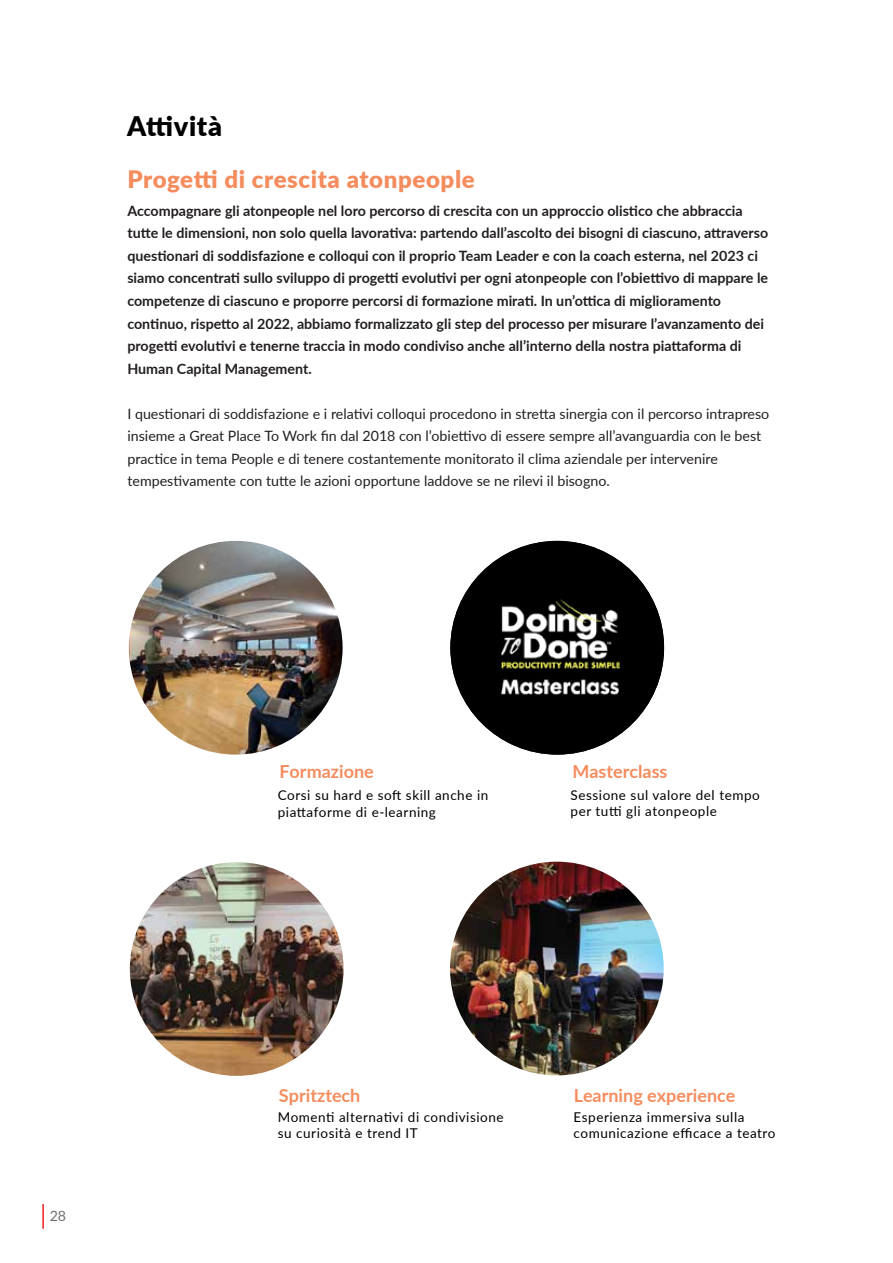
<style>
.page{position:relative;width:893px;height:1263px;background:#fff}
.page>*{position:absolute;margin:0;border:0;box-sizing:border-box;transform-origin:0 0}
.t1{font:900 27px "Lato";letter-spacing:.025em;color:#000}
.t2{font:900 24px "Lato";letter-spacing:.025em;color:#f58c5e}
.t3{font:700 18px "Lato";color:#f58c5e}
.t4{font:700 14.25px/22.5px "Lato";color:#231f20}
.t5{font:14.25px/22.5px "Lato";color:#231f20}
.t6{font:14.25px "Lato";color:#6d6e70}
.t7{font:13.5px/16.5px "Lato";letter-spacing:.04em;color:#000}
</style>
<div class="page">
<img style="left:450px;top:862px;width:214px;height:213px;border-radius:107px">
<img style="left:130px;top:862px;width:214px;height:214px;border-radius:107px">
<img style="left:129px;top:541px;width:214px;height:214px;border-radius:107px">
<img style="left:450px;top:541px;width:214px;height:214px;border-radius:107px">
<hr style="left:42px;top:1204px;width:2px;height:25px;background:#ec1c24">
<h1 class="t1" style="left:127px;top:106px;width:96px">Attività</h1>
<h2 class="t2" style="left:127px;top:161px;width:349px">Progetti di crescita atonpeople</h2>
<p class="t4" style="left:127px;top:199px;width:642px">Accompagnare gli atonpeople nel loro percorso di crescita con un approccio olistico che abbraccia tutte le dimensioni, non solo quella lavorativa: partendo dall’ascolto dei bisogni di ciascuno, attraverso questionari di soddisfazione e colloqui con il proprio Team Leader e con la coach esterna, nel 2023 ci siamo concentrati sullo sviluppo di progetti evolutivi per ogni atonpeople con l’obiettivo di mappare le competenze di ciascuno e proporre percorsi di formazione mirati. In un’ottica di miglioramento continuo, rispetto al 2022, abbiamo formalizzato gli step del processo per misurare l’avanzamento dei progetti evolutivi e tenerne traccia in modo condiviso anche all’interno della nostra piattaforma di Human Capital Management.</p>
<p class="t5" style="left:127px;top:401px;width:643px">I questionari di soddisfazione e i relativi colloqui procedono in stretta sinergia con il percorso intrapreso insieme a Great Place To Work fin dal 2018 con l’obiettivo di essere sempre all’avanguardia con le best practice in tema People e di tenere costantemente monitorato il clima aziendale per intervenire tempestivamente con tutte le azioni opportune laddove se ne rilevi il bisogno.</p>
<p class="t6" style="left:50px;top:1205px;width:18px">28</p>
<p class="t3" style="left:279px;top:758px;width:96px">Formazione</p>
<p class="t3" style="left:572px;top:758px;width:97px">Masterclass</p>
<p class="t7" style="left:278px;top:787px;width:212px">Corsi su hard e soft skill anche in piattaforme di e-learning</p>
<p class="t7" style="left:571px;top:786px;width:191px">Sessione sul valore del tempo per tutti gli atonpeople</p>
<p class="t3" style="left:279px;top:1082px;width:83px">Spritztech</p>
<p class="t3" style="left:574px;top:1082px;width:163px">Learning experience</p>
<p class="t7" style="left:574px;top:1108px;width:203px">Esperienza immersiva sulla comunicazione efficace a teatro</p>
<p class="t7" style="left:278px;top:1108px;width:227px">Momenti alternativi di condivisione su curiosità e trend IT</p>
</div>
